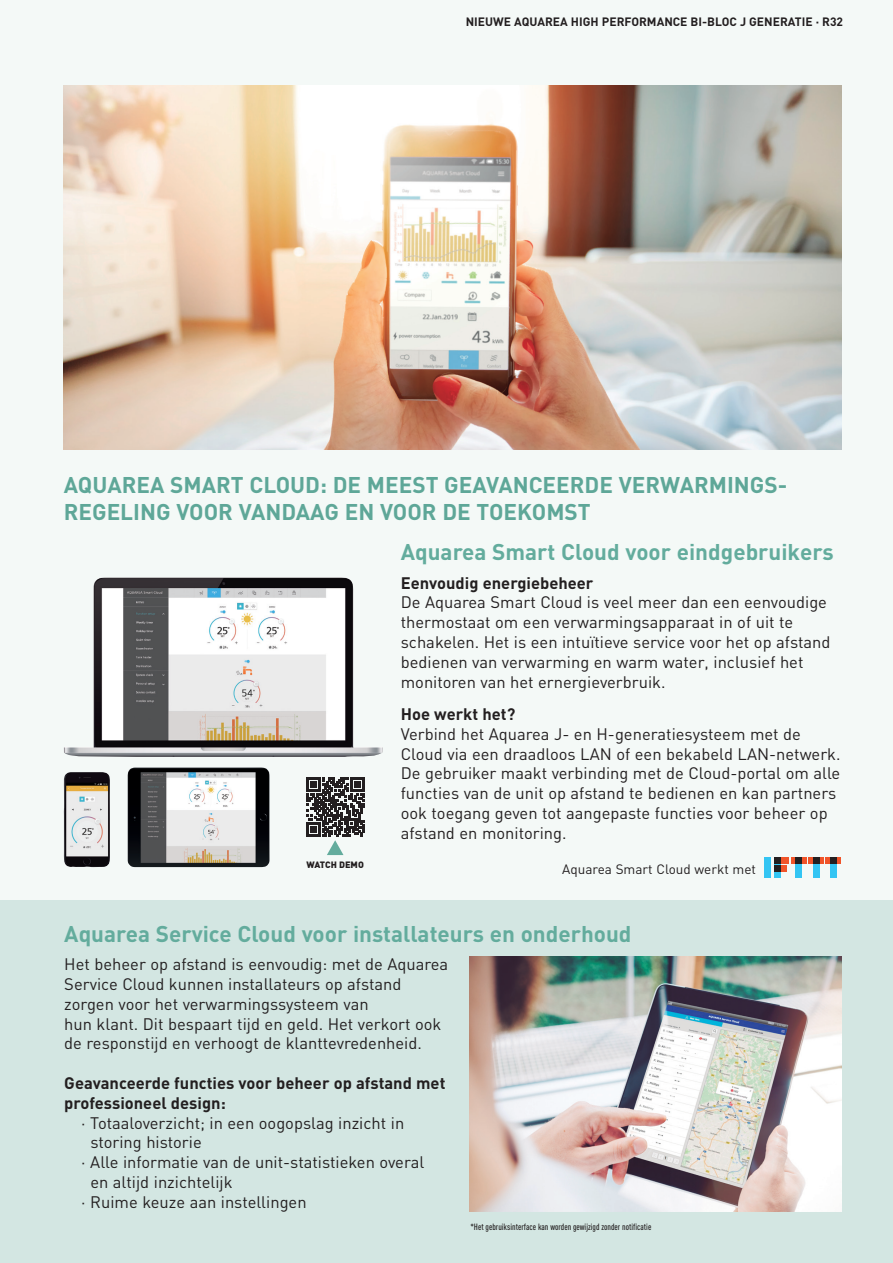
<style>
.page{position:relative;width:893px;height:1263px;background:#f4f9f7}
.page>*{position:absolute;margin:0;border:0;box-sizing:border-box;transform-origin:0 0}
.t1{font:700 22.5px/27px "DIN";color:#63ac9d}
.t2{font:16.5px/19.8px "DIN";color:#231f20}
.t3{font:700 16.5px/19.8px "DIN";color:#231f20}
.t4{font:13.5px "DIN";color:#231f20}
.t5{font:700 12px "DIN";color:#231f20}
.t6{font:900 9.15px "DIN";color:#231f20}
.t7{font:500 9px "DIN Cond";color:#231f20}
</style>
<div class="page">
<div style="left:0;top:900px;width:893px;height:363px;background:#d3e6e2"></div>
<img style="left:64px;top:85px;width:778px;height:365px">
<img style="left:64px;top:577px;width:319px;height:180px">
<img style="left:63px;top:772px;width:47px;height:95px">
<img style="left:128px;top:767px;width:142px;height:100px">
<svg style="left:306px;top:778px;width:58px;height:77px"></svg>
<div style="left:764px;top:857px;width:7px;height:21px;background:#33c5f3"></div>
<div style="left:796px;top:864px;width:6px;height:14px;background:#33c5f3"></div>
<svg style="left:791px;top:857px;width:5px;height:7px"></svg>
<div style="left:796px;top:857px;width:6px;height:7px;background:#231f20"></div>
<div style="left:813px;top:864px;width:6px;height:14px;background:#33c5f3"></div>
<svg style="left:802px;top:857px;width:11px;height:7px"></svg>
<div style="left:813px;top:857px;width:6px;height:7px;background:#231f20"></div>
<div style="left:830px;top:864px;width:6px;height:14px;background:#33c5f3"></div>
<svg style="left:836px;top:857px;width:5px;height:7px"></svg>
<svg style="left:819px;top:857px;width:11px;height:7px"></svg>
<div style="left:830px;top:857px;width:6px;height:7px;background:#231f20"></div>
<div style="left:780px;top:857px;width:9px;height:7px;background:#f05429"></div>
<div style="left:774px;top:857px;width:6px;height:7px;background:#231f20"></div>
<div style="left:780px;top:866px;width:7px;height:6px;background:#f05429"></div>
<svg style="left:774px;top:864px;width:6px;height:14px"></svg>
<img style="left:469px;top:957px;width:372px;height:255px">
<p class="t5" style="left:466px;top:13px;width:379px">NIEUWE AQUAREA HIGH PERFORMANCE BI‑BLOC J GENERATIE · R32</p>
<h1 class="t1" style="left:64px;top:470px;width:725px">AQUAREA SMART CLOUD: DE MEEST GEAVANCEERDE VERWARMINGS-<br>REGELING VOOR VANDAAG EN VOOR DE TOEKOMST</h1>
<p class="t6" style="left:306px;top:859px;width:59px">WATCH DEMO</p>
<h1 class="t1" style="left:401px;top:538px;width:434px">Aquarea Smart Cloud voor eindgebruikers</h1>
<p class="t3" style="left:401px;top:572px;width:194px">Eenvoudig energiebeheer</p>
<p class="t2" style="left:401px;top:592px;width:431px">De Aquarea Smart Cloud is veel meer dan een eenvoudige thermostaat om een verwarmingsapparaat in of uit te schakelen. Het is een intuïtieve service voor het op afstand bedienen van verwarming en warm water, inclusief het monitoren van het ernergieverbruik.</p>
<p class="t3" style="left:401px;top:703px;width:116px">Hoe werkt het?</p>
<p class="t2" style="left:401px;top:724px;width:441px">Verbind het Aquarea J- en H-generatiesysteem met de Cloud via een draadloos LAN of een bekabeld LAN-netwerk.<br>De gebruiker maakt verbinding met de Cloud-portal om alle functies van de unit op afstand te bedienen en kan partners ook toegang geven tot aangepaste functies voor beheer op afstand en monitoring.</p>
<p class="t4" style="left:562px;top:861px;width:195px">Aquarea Smart Cloud werkt met</p>
<h1 class="t1" style="left:64px;top:919px;width:569px">Aquarea Service Cloud voor installateurs en onderhoud</h1>
<p class="t2" style="left:64px;top:954px;width:385px">Het beheer op afstand is eenvoudig: met de Aquarea Service Cloud kunnen installateurs op afstand zorgen voor het verwarmingssysteem van<br>hun klant. Dit bespaart tijd en geld. Het verkort ook de responstijd en verhoogt de klanttevredenheid.</p>
<p class="t3" style="left:64px;top:1072px;width:383px">Geavanceerde functies voor beheer op afstand met professioneel design:</p>
<p class="t2" style="left:81px;top:1112px;width:324px">· Totaaloverzicht; in een oogopslag inzicht in</p>
<p class="t2" style="left:90px;top:1132px;width:113px">storing historie</p>
<p class="t2" style="left:81px;top:1152px;width:345px">· Alle informatie van de unit-statistieken overal</p>
<p class="t2" style="left:90px;top:1172px;width:144px">en altijd inzichtelijk</p>
<p class="t2" style="left:81px;top:1191px;width:227px">· Ruime keuze aan instellingen</p>
<p class="t7" style="left:470px;top:1221px;width:182px">*Het gebruiksinterface kan worden gewijzigd zonder notificatie</p>
</div>
